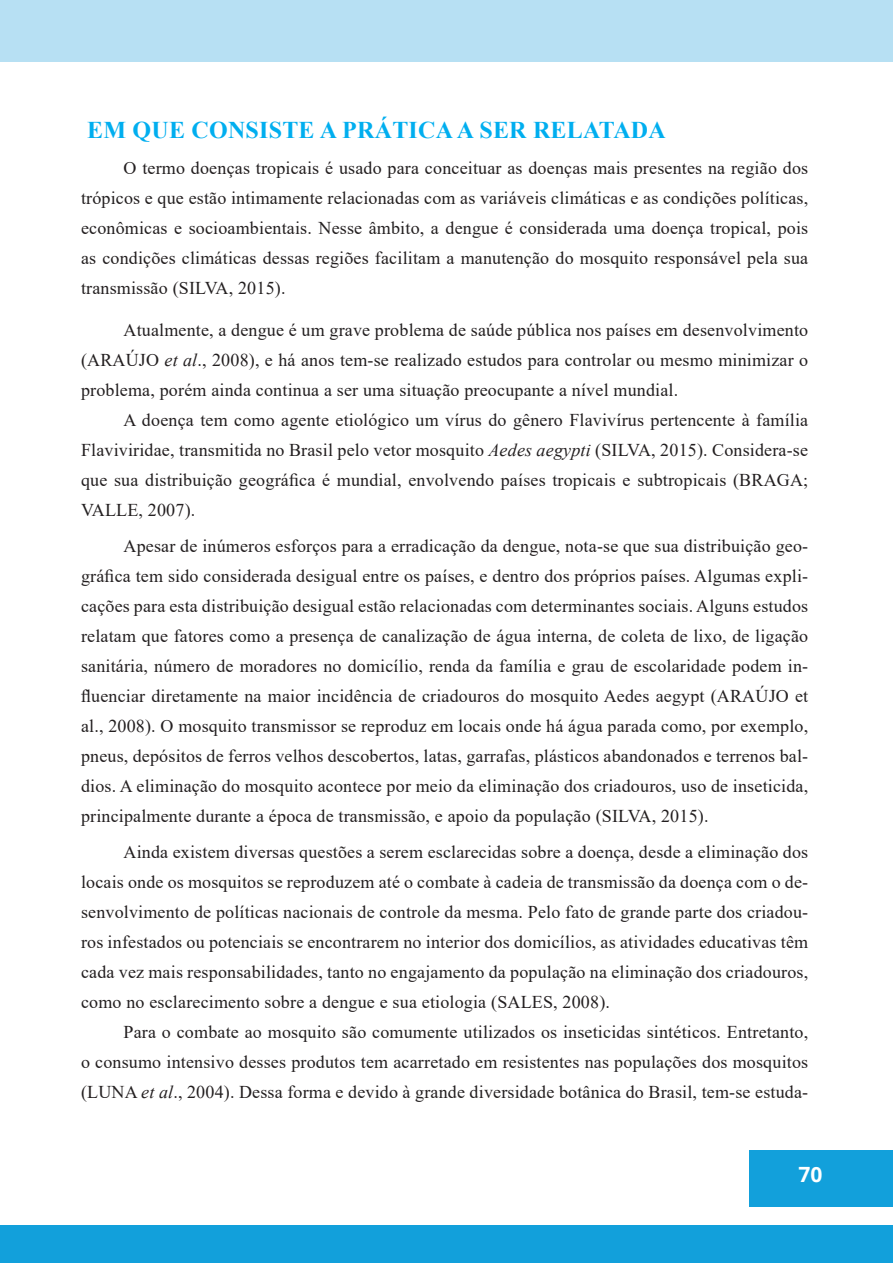
<style>
.page{position:relative;width:893px;height:1263px;background:#fff}
.page>*{position:absolute;margin:0;border:0;box-sizing:border-box;transform-origin:0 0}
.TÍTULO___ARTIGO{font:700 24px "Times New Roman";letter-spacing:.01em;color:#00aeef}
.t1{font:700 21px "Open Sans";color:#fff}
.TEXTO{font:18px/30px "Times New Roman";letter-spacing:.01em;color:#231f20;text-align:justify}
.s1{font-style:italic}
</style>
<div class="page">
<div style="left:0;top:0;width:893px;height:62px;background:#b7e0f3"></div>
<div style="left:749px;top:1150px;width:144px;height:57px;background:#12a0db"></div>
<div style="left:0;top:1225px;width:893px;height:38px;background:#12a0db"></div>
<p class="TÍTULO___ARTIGO" style="left:87px;top:113px;width:580px">EM QUE CONSISTE A PRÁTICA A SER RELATADA</p>
<p class="TEXTO" style="left:81px;top:152px;width:729px;text-indent:43px">O termo doenças tropicais é usado para conceituar as doenças mais presentes na região dos trópicos e que estão intimamente relacionadas com as variáveis climáticas e as condições políticas, econômicas e socioambientais. Nesse âmbito, a dengue é considerada uma doença tropical, pois as condições climáticas dessas regiões facilitam a manutenção do mosquito responsável pela sua transmissão (SILVA, 2015).</p>
<p class="TEXTO" style="left:81px;top:314px;width:729px;text-indent:43px">Atualmente, a dengue é um grave problema de saúde pública nos países em desenvolvimento (ARAÚJO <span class="s1">et al</span>., 2008), e há anos tem-se realizado estudos para controlar ou mesmo minimizar o problema, porém ainda continua a ser uma situação preocupante a nível mundial.</p>
<p class="TEXTO" style="left:81px;top:404px;width:729px;text-indent:43px">A doença tem como agente etiológico um vírus do gênero Flavivírus pertencente à família Flaviviridae, transmitida no Brasil pelo vetor mosquito <span class="s1">Aedes aegypti</span> (SILVA, 2015). Considera-se que sua distribuição geográfica é mundial, envolvendo países tropicais e subtropicais (BRAGA; VALLE, 2007).</p>
<p class="TEXTO" style="left:81px;top:530px;width:729px;text-indent:43px">Apesar de inúmeros esforços para a erradicação da dengue, nota-se que sua distribuição geo&shy;gráfica tem sido considerada desigual entre os países, e dentro dos próprios países. Algumas expli&shy;cações para esta distribuição desigual estão relacionadas com determinantes sociais. Alguns estudos relatam que fatores como a presença de canalização de água interna, de coleta de lixo, de ligação sanitária, número de moradores no domicílio, renda da família e grau de escolaridade podem in&shy;fluenciar diretamente na maior incidência de criadouros do mosquito Aedes aegypt (ARAÚJO et al., 2008). O mosquito transmissor se reproduz em locais onde há água parada como, por exemplo, pneus, depósitos de ferros velhos descobertos, latas, garrafas, plásticos abandonados e terrenos bal&shy;dios. A eliminação do mosquito acontece por meio da eliminação dos criadouros, uso de inseticida, principalmente durante a época de transmissão, e apoio da população (SILVA, 2015).</p>
<p class="TEXTO" style="left:81px;top:836px;width:729px;text-indent:43px">Ainda existem diversas questões a serem esclarecidas sobre a doença, desde a eliminação dos locais onde os mosquitos se reproduzem até o combate à cadeia de transmissão da doença com o de&shy;senvolvimento de políticas nacionais de controle da mesma. Pelo fato de grande parte dos criadou&shy;ros infestados ou potenciais se encontrarem no interior dos domicílios, as atividades educativas têm cada vez mais responsabilidades, tanto no engajamento da população na eliminação dos criadouros, como no esclarecimento sobre a dengue e sua etiologia (SALES, 2008).</p>
<p class="TEXTO" style="left:81px;top:1016px;width:729px;text-indent:43px">Para o combate ao mosquito são comumente utilizados os inseticidas sintéticos. Entretanto, o consumo intensivo desses produtos tem acarretado em resistentes nas populações dos mosquitos (LUNA <span class="s1">et al</span>., 2004). Dessa forma e devido à grande diversidade botânica do Brasil, tem-se estuda-</p>
<p class="t1" style="left:799px;top:1160px;width:25px">70</p>
</div>
